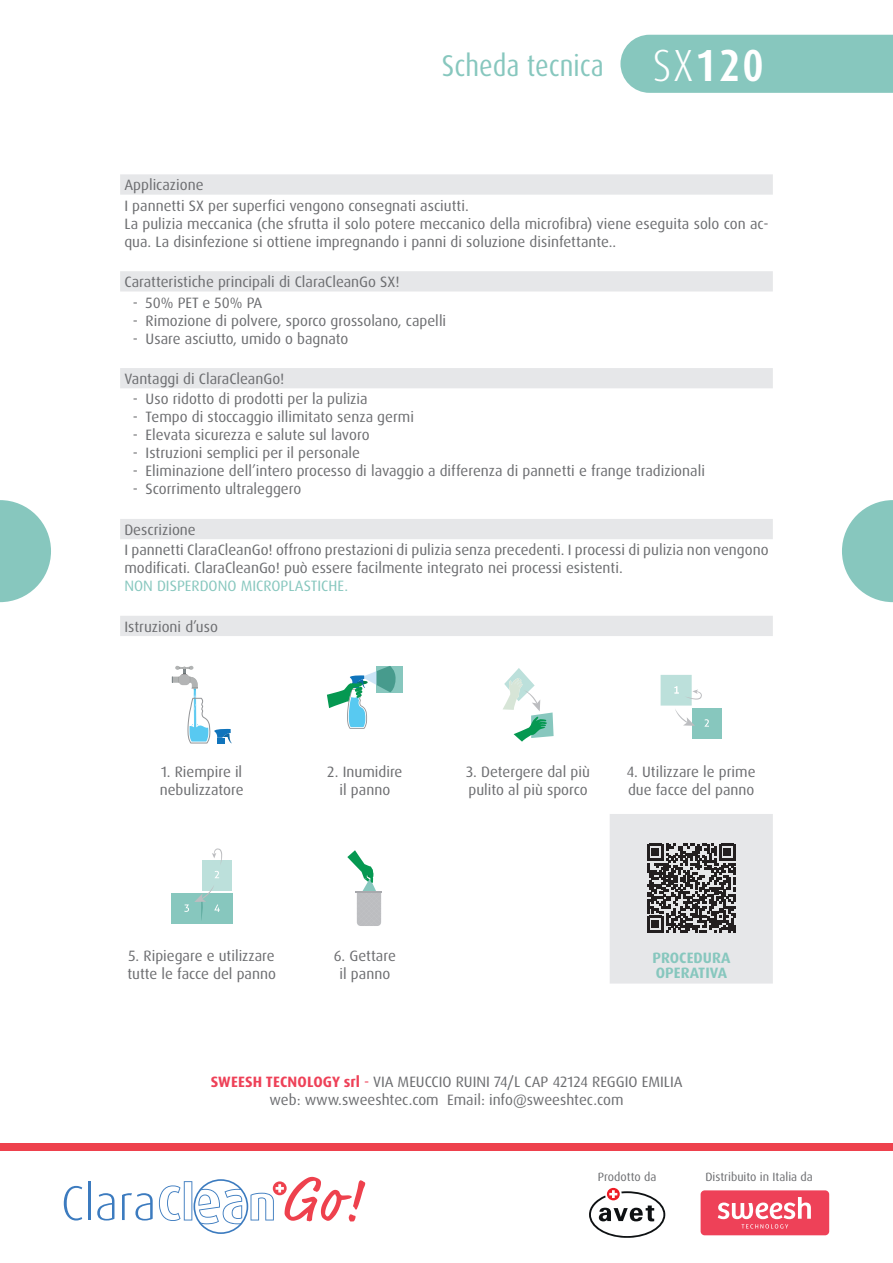
<style>
.page{position:relative;width:893px;height:1263px;background:#fff}
.page>*{position:absolute;margin:0;border:0;box-sizing:border-box;transform-origin:0 0}
.t1{font:condensed 30px "Dax Pro";color:#87c7be}
.t2{font:15px/18px "Dax Pro";color:#6c6d70}
.t3{font:15px "Dax Pro";color:#87c7be}
.t4{font:700 15px/15px "Dax Pro";color:#87c7be}
.t5{font:12px "Dax Pro";color:#6c6d70}
.s1{font-weight:300;font-size:45px;color:#fff}
.s2{font-weight:700;font-size:45px;color:#fff}
.s3{font-weight:700;color:#ee4158}
.s4{color:#ee4158}
</style>
<div class="page">
<svg style="left:120px;top:174px;width:653px;height:809px"></svg>
<div style="left:217px;top:738px;width:8px;height:6px;background:#1074bc"></div>
<svg style="left:172px;top:666px;width:60px;height:77px"></svg>
<div style="left:376px;top:666px;width:27px;height:26px;background:#87c7be"></div>
<svg style="left:327px;top:666px;width:69px;height:63px"></svg>
<svg style="left:503px;top:668px;width:51px;height:73px"></svg>
<div style="left:692px;top:708px;width:30px;height:31px;background:#87c7be"></div>
<svg style="left:661px;top:675px;width:48px;height:52px"></svg>
<div style="left:171px;top:893px;width:61px;height:30px;background:#87c7be"></div>
<div style="left:202px;top:860px;width:30px;height:30px;background:#bce0db"></div>
<svg style="left:215px;top:871px;width:4px;height:7px"></svg>
<svg style="left:184px;top:884px;width:36px;height:36px"></svg>
<svg style="left:212px;top:848px;width:10px;height:16px"></svg>
<svg style="left:347px;top:850px;width:34px;height:76px"></svg>
<hr style="left:355px;top:891px;width:27px;height:2px;background:#a8a9ad">
<svg style="left:647px;top:844px;width:89px;height:88px;background:#6c696b"></svg>
<div style="left:620px;top:35px;width:273px;height:58px;background:#87c7be"></div>
<svg style="left:64px;top:1186px;width:18px;height:34px"></svg>
<hr style="left:88px;top:1182px;width:3px;height:38px;background:#3c7bbf">
<svg style="left:97px;top:1193px;width:17px;height:27px"></svg>
<svg style="left:122px;top:1193px;width:31px;height:27px"></svg>
<svg style="left:159px;top:1177px;width:206px;height:57px"></svg>
<svg style="left:842px;top:500px;width:51px;height:102px"></svg>
<svg style="left:0;top:500px;width:51px;height:102px"></svg>
<div style="left:0;top:1144px;width:893px;height:7px;background:#ee414d"></div>
<svg style="left:607px;top:1188px;width:13px;height:12px"></svg>
<svg style="left:589px;top:1190px;width:76px;height:48px"></svg>
<div style="left:701px;top:1190px;width:128px;height:45px;background:#ee4158;border-radius:4px"></div>
<svg style="left:718px;top:1197px;width:93px;height:31px"></svg>
<h1 class="t1" style="left:442px;top:46px;width:323px">Scheda tecnica <span class="s1">SX</span><span class="s2">120</span></h1>
<p class="t2" style="left:124px;top:175px;width:346px;line-height:20.2px">Applicazione<br>I pannetti SX per superfici vengono consegnati asciutti.</p>
<p class="t2" style="left:124px;top:215px;width:646px">La pulizia meccanica (che sfrutta il solo potere meccanico della microfibra) viene eseguita solo con ac&shy;qua. La disinfezione si ottiene impregnando i panni di soluzione disinfettante..</p>
<p class="t2" style="left:124px;top:273px;width:277px">Caratteristiche principali di ClaraCleanGo SX!</p>
<p class="t2" style="left:133px;top:293px;width:131px">- 50% PET e 50% PA</p>
<p class="t2" style="left:133px;top:311px;width:315px">- Rimozione di polvere, sporco grossolano, capelli</p>
<p class="t2" style="left:133px;top:329px;width:217px">- Usare asciutto, umido o bagnato</p>
<p class="t2" style="left:124px;top:370px;width:162px">Vantaggi di ClaraCleanGo!</p>
<p class="t2" style="left:133px;top:390px;width:236px">- Uso ridotto di prodotti per la pulizia</p>
<p class="t2" style="left:133px;top:408px;width:283px">- Tempo di stoccaggio illimitato senza germi</p>
<p class="t2" style="left:133px;top:426px;width:238px">- Elevata sicurezza e salute sul lavoro</p>
<p class="t2" style="left:133px;top:444px;width:229px">- Istruzioni semplici per il personale</p>
<p class="t2" style="left:133px;top:462px;width:574px">- Eliminazione dell’intero processo di lavaggio a differenza di pannetti e frange tradizionali</p>
<p class="t2" style="left:133px;top:480px;width:170px">- Scorrimento ultraleggero</p>
<p class="t2" style="left:124px;top:520px;width:646px;line-height:20.2px">Descrizione<br>I pannetti ClaraCleanGo! offrono prestazioni di pulizia senza precedenti. I processi di pulizia non vengono</p>
<p class="t2" style="left:124px;top:559px;width:500px">modificati. ClaraCleanGo! può essere facilmente integrato nei processi esistenti.</p>
<p class="t3" style="left:124px;top:576px;width:225px">NON DISPERDONO MICROPLASTICHE.</p>
<p class="t2" style="left:124px;top:618px;width:95px">Istruzioni d’uso</p>
<p class="t2" style="left:160px;top:762px;width:85px">1. Riempire il nebulizzatore</p>
<p class="t2" style="left:327px;top:762px;width:77px;text-align:center">2. Inumidire il panno</p>
<p class="t2" style="left:466px;top:762px;width:125px">3. Detergere dal più pulito al più sporco</p>
<p class="t2" style="left:627px;top:762px;width:130px">4. Utilizzare le prime due facce del panno</p>
<p class="t2" style="left:127px;top:947px;width:150px">5. Ripiegare e utilizzare tutte le facce del panno</p>
<p class="t2" style="left:334px;top:947px;width:64px;text-align:center">6. Gettare il panno</p>
<p class="t4" style="left:652px;top:950px;width:79px">PROCEDURA<br>OPERATIVA</p>
<p class="t2" style="left:211px;top:1072px;width:473px;text-align:center"><span class="s3">SWEESH TECNOLOGY srl</span> <span class="s4">-</span> VIA MEUCCIO RUINI 74/L CAP 42124 REGGIO EMILIA web: www.sweeshtec.com Email: info@sweeshtec.com</p>
<p class="t5" style="left:598px;top:1168px;width:60px">Prodotto da</p>
<p class="t5" style="left:705px;top:1168px;width:109px">Distribuito in Italia da</p>
</div>
